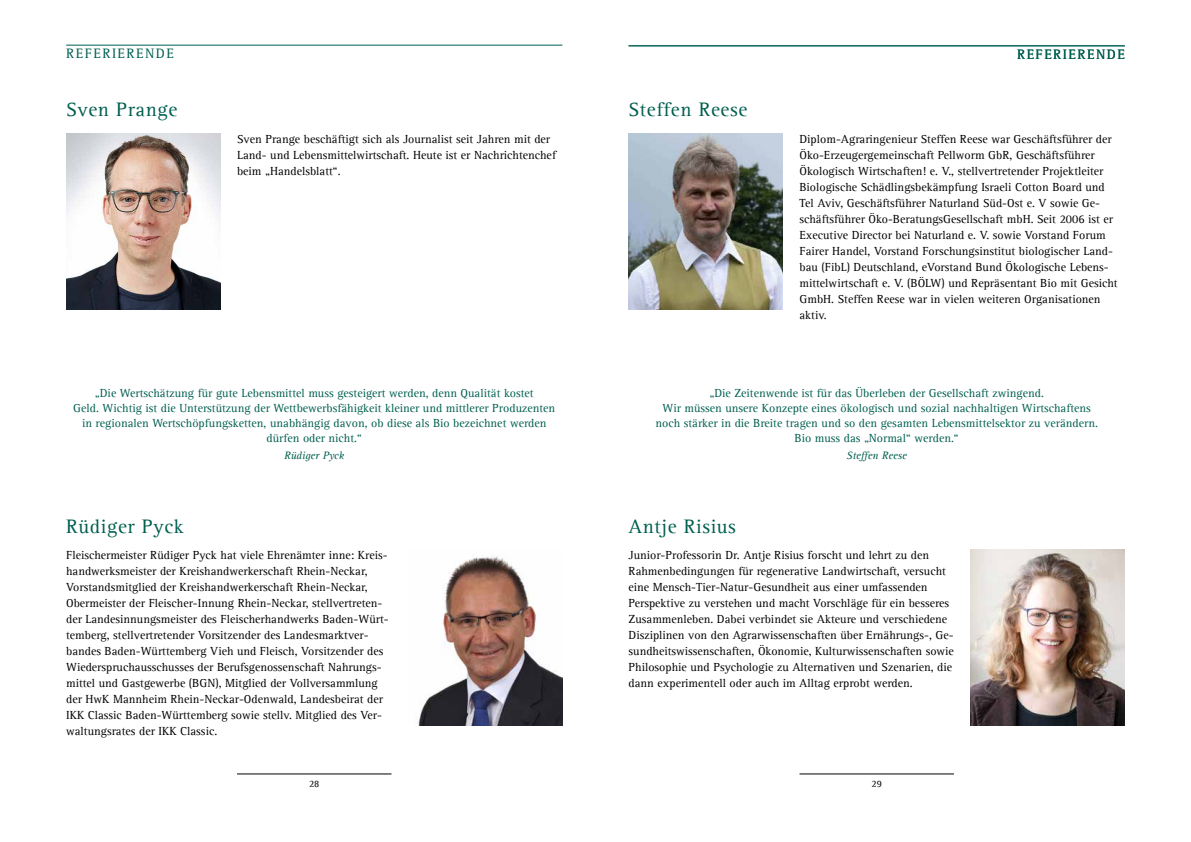
<style>
.page{position:relative;width:1191px;height:842px;background:#fff}
.page>*{position:absolute;margin:0;border:0;box-sizing:border-box;transform-origin:0 0}
.t1{font:20px "Agfa Rotis Serif";letter-spacing:.03em;color:#005f50}
.t2{font:14px "Agfa Rotis Serif";letter-spacing:.1em;color:#005f50}
.t3{font:12px/16px "Agfa Rotis Serif";color:#000}
.t4{font:12px/15px "Agfa Rotis Serif";color:#005f50;text-align:center}
.t5{font:italic 11px "Agfa Rotis Serif";color:#005f50}
.t6{font:10px "Agfa Rotis Serif";color:#000}
</style>
<div class="page">
<hr style="left:66px;top:45px;width:496px;height:1px;background:#005f50">
<hr style="left:237px;top:774px;width:154px;height:1px;background:#000">
<hr style="left:799px;top:774px;width:155px;height:1px;background:#000">
<hr style="left:628px;top:46px;width:496px;height:1px;background:#005f50">
<img style="left:418px;top:556px;width:144px;height:170px">
<img style="left:66px;top:133px;width:154px;height:176px">
<img style="left:628px;top:133px;width:155px;height:176px">
<img style="left:970px;top:550px;width:154px;height:176px">
<p class="t2" style="left:66px;top:45px;width:109px">REFERIERENDE</p>
<p class="t2" style="left:1017px;top:46px;width:109px">REFERIERENDE</p>
<h1 class="t1" style="left:66px;top:98px;width:113px">Sven Prange</h1>
<h1 class="t1" style="left:628px;top:98px;width:120px">Steffen Reese</h1>
<p class="t3" style="left:237px;top:131px;width:320px">Sven Prange beschäftigt sich als Journalist seit Jahren mit der<br>Land- und Lebensmittelwirtschaft. Heute ist er Nachrichtenchef beim „Handelsblatt“.</p>
<p class="t3" style="left:799px;top:131px;width:320px">Diplom-Agraringenieur Steffen Reese war Geschäftsführer der Öko-Erzeugergemeinschaft Pellworm GbR, Geschäftsführer Ökologisch Wirtschaften! e. V., stellvertretender Projektleiter Biologische Schädlingsbekämpfung Israeli Cotton Board und Tel Aviv, Geschäftsführer Naturland Süd-Ost e. V sowie Ge&shy;schäftsführer Öko-BeratungsGesellschaft mbH. Seit 2006 ist er Executive Director bei Naturland e. V. sowie Vorstand Forum Fairer Handel, Vorstand Forschungsinstitut biologischer Land&shy;bau (FibL) Deutschland, eVorstand Bund Ökologische Lebens&shy;mittelwirtschaft e. V. (BÖLW) und Repräsentant Bio mit Gesicht GmbH. Steffen Reese war in vielen weiteren Organisationen aktiv.</p>
<p class="t4" style="left:73px;top:386px;width:483px">„Die Wertschätzung für gute Lebensmittel muss gesteigert werden, denn Qualität kostet<br>Geld. Wichtig ist die Unterstützung der Wettbewerbsfähigkeit kleiner und mittlerer Produzenten in regionalen Wertschöpfungsketten, unabhängig davon, ob diese als Bio bezeichnet werden dürfen oder nicht.“</p>
<p class="t5" style="left:284px;top:449px;width:62px">Rüdiger Pyck</p>
<p class="t4" style="left:655px;top:386px;width:444px">„Die Zeitenwende ist für das Überleben der Gesellschaft zwingend.<br>Wir müssen unsere Konzepte eines ökologisch und sozial nachhaltigen Wirtschaftens noch stärker in die Breite tragen und so den gesamten Lebensmittelsektor zu verändern.<br>Bio muss das „Normal“ werden.“</p>
<p class="t5" style="left:846px;top:449px;width:62px">Steffen Reese</p>
<h1 class="t1" style="left:66px;top:514px;width:119px">Rüdiger Pyck</h1>
<p class="t3" style="left:66px;top:547px;width:324px">Fleischermeister Rüdiger Pyck hat viele Ehrenämter inne: Kreis&shy;handwerksmeister der Kreishandwerkerschaft Rhein-Neckar, Vorstandsmitglied der Kreishandwerkerschaft Rhein-Neckar, Obermeister der Fleischer-Innung Rhein-Neckar, stellvertreten&shy;der Landesinnungsmeister des Fleischerhandwerks Baden-Würt&shy;temberg, stellvertretender Vorsitzender des Landesmarktver&shy;bandes Baden-Württemberg Vieh und Fleisch, Vorsitzender des Wiederspruchausschusses der Berufsgenossenschaft Nahrungs&shy;mittel und Gastgewerbe (BGN), Mitglied der Vollversammlung der HwK Mannheim Rhein-Neckar-Odenwald, Landesbeirat der IKK Classic Baden-Württemberg sowie stellv. Mitglied des Ver&shy;waltungsrates der IKK Classic.</p>
<h1 class="t1" style="left:628px;top:514px;width:109px">Antje Risius</h1>
<p class="t3" style="left:628px;top:547px;width:327px">Junior-Professorin Dr. Antje Risius forscht und lehrt zu den Rahmenbedingungen für regenerative Landwirtschaft, versucht eine Mensch-Tier-Natur-Gesundheit aus einer umfassenden Perspektive zu verstehen und macht Vorschläge für ein besseres Zusammenleben. Dabei verbindet sie Akteure und verschiedene Disziplinen von den Agrarwissenschaften über Ernährungs-, Ge&shy;sundheitswissenschaften, Ökonomie, Kulturwissenschaften sowie Philosophie und Psychologie zu Alternativen und Szenarien, die dann experimentell oder auch im Alltag erprobt werden.</p>
<p class="t6" style="left:309px;top:778px;width:12px">28</p>
<p class="t6" style="left:871px;top:778px;width:12px">29</p>
</div>
